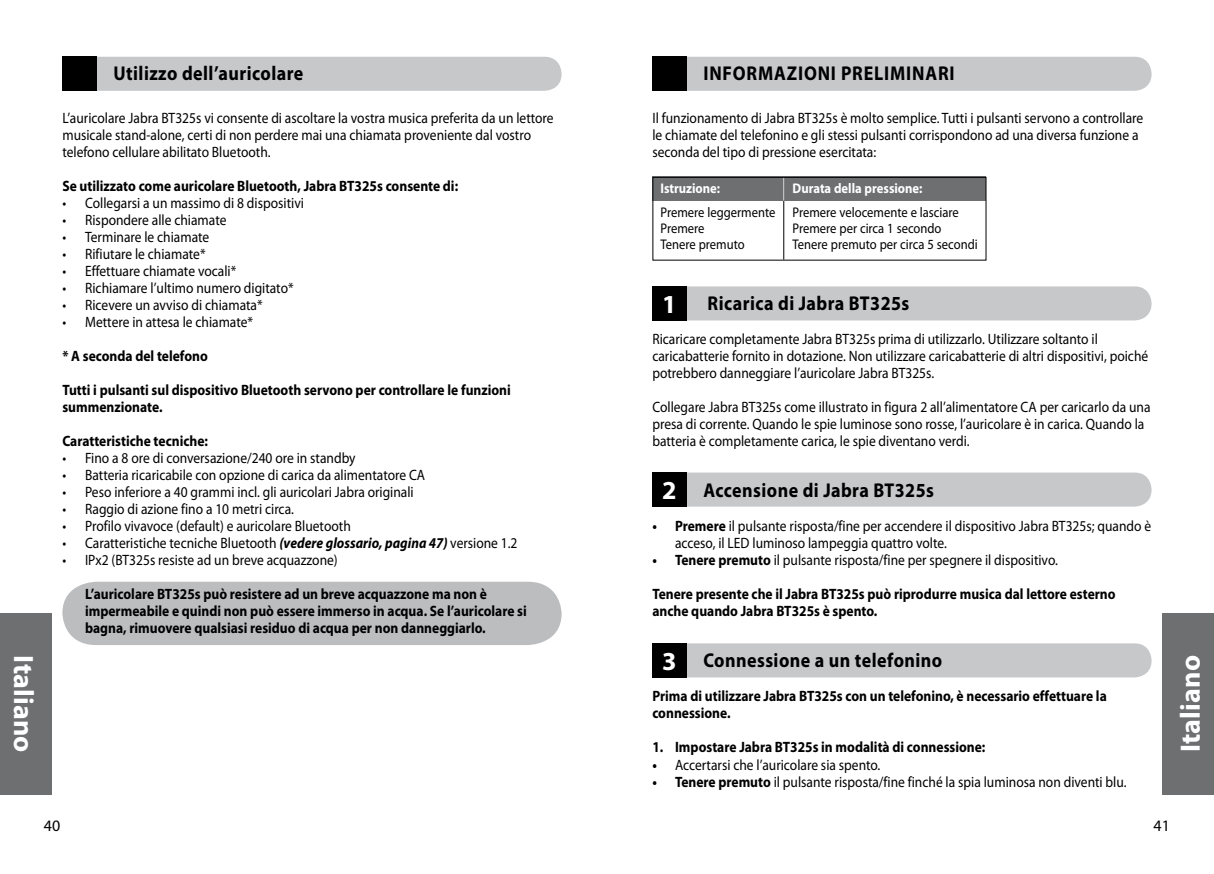
<style>
.page{position:relative;width:1214px;height:874px;background:#fff}
.page>*{position:absolute;margin:0;border:0;box-sizing:border-box;transform-origin:0 0}
.t1{font:700 28px "Myriad Pro";letter-spacing:.005em;color:#fff}
.t2{font:700 26px "Myriad Pro";color:#fff}
.t3{font:700 20px "Myriad Pro";letter-spacing:.025em;color:#000;scale:.9 1}
.t4{font:16px "Myriad Pro";color:#000}
.t5{font:15px/17px "Myriad Pro";color:#000;scale:.9 1}
.t6{font:700 15px/17px "Myriad Pro";color:#000;scale:.9 1}
.t7{font:14px/16px "Myriad Pro";color:#000;scale:.9 1}
.t8{font:700 14px "Myriad Pro";color:#fff;scale:.9 1}
.s1{font-weight:700;font-style:italic}
.s2{font-weight:700}
</style>
<div class="page">
<div style="left:0;top:612px;width:51px;height:182px;background:#6d6f71"></div>
<div style="left:1162px;top:612px;width:51px;height:182px;background:#6d6f71"></div>
<div style="left:652px;top:643px;width:499px;height:34px;background:#c6c8ca;border-radius:17px"></div>
<div style="left:652px;top:643px;width:34px;height:34px;background:#000"></div>
<div style="left:652px;top:286px;width:499px;height:34px;background:#c6c8ca;border-radius:17px"></div>
<div style="left:652px;top:286px;width:34px;height:34px;background:#000"></div>
<div style="left:652px;top:472px;width:499px;height:34px;background:#c6c8ca;border-radius:17px"></div>
<div style="left:652px;top:472px;width:34px;height:34px;background:#000"></div>
<div style="left:652px;top:177px;width:333px;height:24px;background:#6d6f71"></div>
<hr style="left:783px;top:177px;width:1px;height:82px;background:#000">
<svg style="left:783px;top:179px;width:1px;height:22px"></svg>
<div style="left:652px;top:177px;width:334px;height:83px;border:1px solid #000"></div>
<div style="left:652px;top:57px;width:499px;height:34px;background:#c6c8ca;border-radius:17px"></div>
<div style="left:652px;top:57px;width:34px;height:34px;background:#000"></div>
<div style="left:62px;top:581px;width:499px;height:63px;background:#bcbdbf"></div>
<div style="left:62px;top:57px;width:499px;height:34px;background:#c6c8ca;border-radius:17px"></div>
<div style="left:62px;top:57px;width:34px;height:34px;background:#000"></div>
<h1 class="t1" style="left:42px;top:655px;width:98px;rotate:90deg">Italiano</h1>
<h3 class="t3" style="left:113px;top:60px;width:212px">Utilizzo dell’auricolare</h3>
<p class="t5" style="left:62px;top:109px;width:547px">L’auricolare Jabra BT325s vi consente di ascoltare la vostra musica preferita da un lettore musicale stand-alone, certi di non perdere mai una chiamata proveniente dal vostro telefono cellulare abilitato Bluetooth.</p>
<p class="t6" style="left:62px;top:177px;width:441px">Se utilizzato come auricolare Bluetooth, Jabra BT325s consente di:</p>
<p class="t5" style="left:62px;top:194px;width:270px">• Collegarsi a un massimo di 8 dispositivi</p>
<p class="t5" style="left:62px;top:211px;width:184px">• Rispondere alle chiamate</p>
<p class="t5" style="left:62px;top:228px;width:165px">• Terminare le chiamate</p>
<p class="t5" style="left:62px;top:245px;width:161px">• Rifiutare le chiamate*</p>
<p class="t5" style="left:62px;top:262px;width:195px">• Effettuare chiamate vocali*</p>
<p class="t5" style="left:62px;top:279px;width:258px">• Richiamare l’ultimo numero digitato*</p>
<p class="t5" style="left:62px;top:296px;width:224px">• Ricevere un avviso di chiamata*</p>
<p class="t5" style="left:62px;top:313px;width:213px">• Mettere in attesa le chiamate*</p>
<p class="t6" style="left:62px;top:347px;width:163px">* A seconda del telefono</p>
<p class="t6" style="left:62px;top:381px;width:500px">Tutti i pulsanti sul dispositivo Bluetooth servono per controllare le funzioni summenzionate.</p>
<p class="t6" style="left:62px;top:432px;width:163px">Caratteristiche tecniche:</p>
<p class="t5" style="left:62px;top:449px;width:327px">• Fino a 8 ore di conversazione/240 ore in standby</p>
<p class="t5" style="left:62px;top:466px;width:404px">• Batteria ricaricabile con opzione di carica da alimentatore CA</p>
<p class="t5" style="left:62px;top:483px;width:392px">• Peso inferiore a 40 grammi incl. gli auricolari Jabra originali</p>
<p class="t5" style="left:62px;top:500px;width:257px">• Raggio di azione fino a 1 0 metri circa.</p>
<p class="t5" style="left:62px;top:517px;width:322px">• Profilo vivavoce (default) e auricolare Bluetooth</p>
<p class="t5" style="left:62px;top:534px;width:507px">• Caratteristiche tecniche Bluetooth <span class="s1">(vedere glossario, pagina 47)</span> versione 1.2</p>
<p class="t5" style="left:62px;top:551px;width:307px">• IPx2 (BT325s resiste ad un breve acquazzone)</p>
<p class="t6" style="left:85px;top:585px;width:492px">L’auricolare BT325s può resistere ad un breve acquazzone ma non è impermeabile e quindi non può essere immerso in acqua. Se l’auricolare si bagna, rimuovere qualsiasi residuo di acqua per non danneggiarlo.</p>
<p class="t4" style="left:44px;top:815px;width:18px">40</p>
<h3 class="t3" style="left:703px;top:60px;width:62px">Informazi</h3>
<h3 class="t3" style="left:804px;top:60px;width:54px">oni preliminari</h3>
<p class="t5" style="left:652px;top:109px;width:547px">Il funzionamento di Jabra BT325s è molto semplice. Tutti i pulsanti servono a controllare le chiamate del telefonino e gli stessi pulsanti corrispondono ad una diversa funzione a seconda del tipo di pressione esercitata:</p>
<p class="t8" style="left:660px;top:179px;width:68px">Istruzione:</p>
<p class="t8" style="left:792px;top:179px;width:146px">Durata della pressione:</p>
<p class="t7" style="left:660px;top:204px;width:333px">Premere leggermente Premere velocemente e lasciare<br>Premere</p>
<p class="t7" style="left:792px;top:220px;width:167px">Premere per circa 1 secondo</p>
<p class="t7" style="left:660px;top:236px;width:95px">Tenere premuto</p>
<p class="t7" style="left:792px;top:236px;width:207px">Tenere premuto per circa 5 secondi</p>
<h3 class="t3" style="left:707px;top:290px;width:226px">Ricarica di Jabra BT325s</h3>
<p class="t5" style="left:652px;top:330px;width:552px">Ricaricare completamente Jabra BT325s prima di utilizzarlo. Utilizzare soltanto il caricabatterie fornito in dotazione. Non utilizzare caricabatterie di altri dispositivi, poiché potrebbero danneggiare l’auricolare Jabra BT325s.</p>
<p class="t5" style="left:652px;top:398px;width:555px">Collegare Jabra BT325s come illustrato in figura 2 all’alimentatore CA per caricarlo da una presa di corrente. Quando le spie luminose sono rosse, l’auricolare è in carica. Quando la batteria è completamente carica, le spie diventano verdi.</p>
<h3 class="t3" style="left:703px;top:477px;width:257px">Accensione di Jabra BT325s</h3>
<p class="t5" style="left:675px;top:517px;width:530px;text-indent:-23px"><span class="s2">• Premere</span> il pulsante risposta/fine per accendere il dispositivo Jabra BT325s; quando è acceso, il LED luminoso lampeggia quattro volte.</p>
<p class="t5" style="left:652px;top:551px;width:450px"><span class="s2">• Tenere premuto</span> il pulsante risposta/fine per spegnere il dispositivo.</p>
<p class="t6" style="left:652px;top:585px;width:516px">Tenere presente che il Jabra BT325s può riprodurre musica dal lettore esterno anche quando Jabra BT325s è spento.</p>
<h3 class="t3" style="left:703px;top:647px;width:267px">Connessione a un telefonino</h3>
<p class="t6" style="left:652px;top:687px;width:506px">Prima di utilizzare Jabra BT325s con un telefonino, è necessario effettuare la connessione.</p>
<p class="t6" style="left:652px;top:738px;width:371px">1. Impostare Jabra BT325s in modalità di connessione:</p>
<p class="t5" style="left:652px;top:755px;width:253px"><span class="s2">•</span> Accertarsi che l’auricolare sia spento.</p>
<p class="t5" style="left:652px;top:772px;width:527px"><span class="s2">• Tenere premuto</span> il pulsante risposta/fine finché la spia luminosa non diventi blu.</p>
<h2 class="t2" style="left:662px;top:287px;width:16px">1</h2>
<h2 class="t2" style="left:662px;top:473px;width:16px">2</h2>
<h2 class="t2" style="left:662px;top:644px;width:16px">3</h2>
<p class="t4" style="left:1153px;top:815px;width:13px">41</p>
<h1 class="t1" style="left:1172px;top:751px;width:98px;rotate:-90deg">Italiano</h1>
</div>
